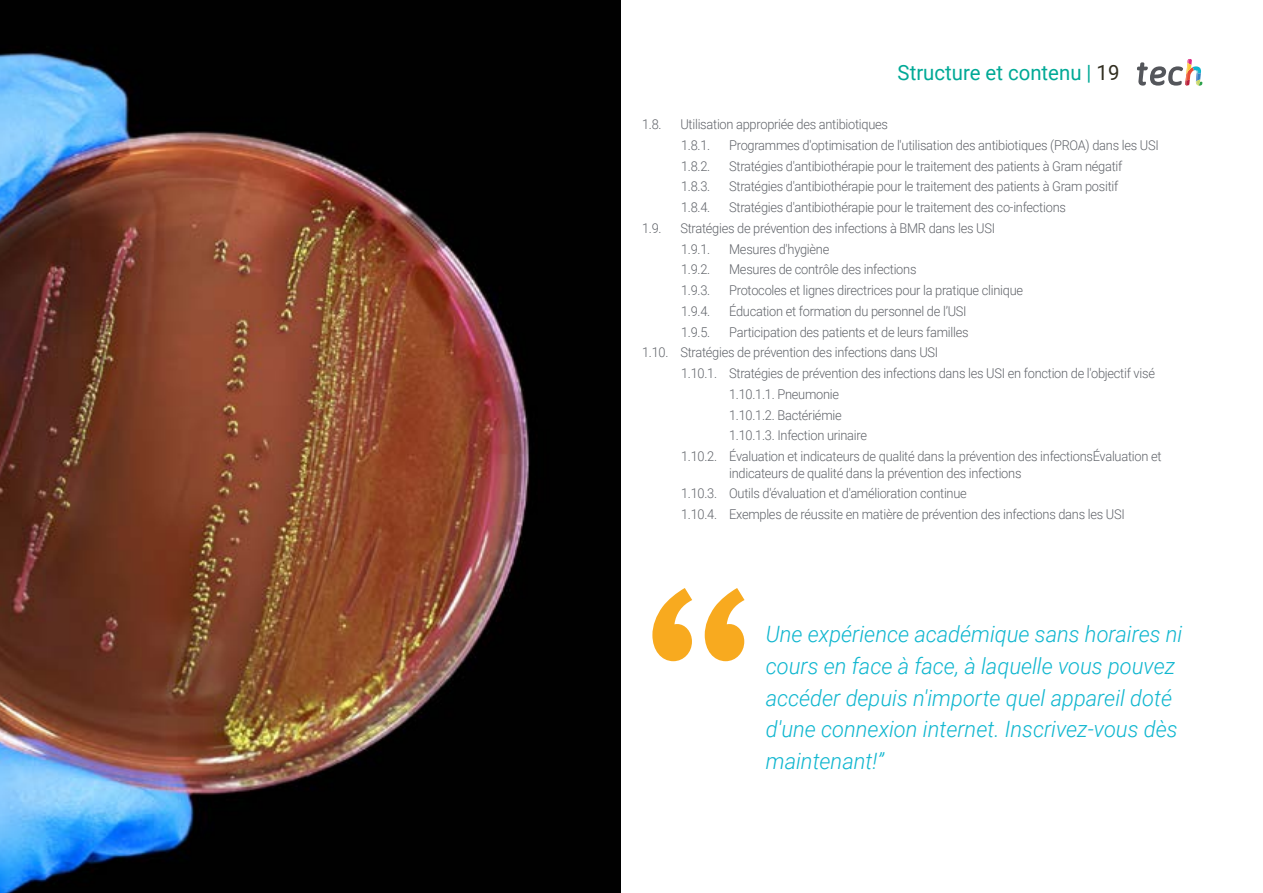
<style>
.page{position:relative;width:1263px;height:893px;background:#fff}
.page>*{position:absolute;margin:0;border:0;box-sizing:border-box;transform-origin:0 0}
.t1{font:italic 300 22.5px/31.5px "Roboto";color:#0fb6cf}
.t2{font:21px "Roboto";color:#00a996}
.t3{font:300 13.5px/20.7px "Roboto";letter-spacing:-.02em;color:#61646a;scale:.95 1}
.s1{color:#312e20}
</style>
<div class="page">
<svg style="left:652px;top:588px;width:92px;height:73px"></svg>
<img style="left:0;top:0;width:621px;height:893px">
<svg style="left:1137px;top:59px;width:65px;height:27px"></svg>
<h2 class="t2" style="left:898px;top:57px;width:223px">Structure et contenu | <span class="s1">19</span></h2>
<p class="t3" style="left:642px;top:114px;width:22px">1.8.</p>
<p class="t3" style="left:680px;top:114px;width:220px">Utilisation appropriée des antibiotiques<br>1.8.1.</p>
<p class="t3" style="left:729px;top:134px;width:454px">Programmes d'optimisation de l'utilisation des antibiotiques (PROA) dans les USI</p>
<p class="t3" style="left:681px;top:155px;width:32px">1.8.2.</p>
<p class="t3" style="left:729px;top:155px;width:415px">Stratégies d'antibiothérapie pour le traitement des patients à Gram négatif</p>
<p class="t3" style="left:681px;top:176px;width:32px">1.8.3.</p>
<p class="t3" style="left:729px;top:176px;width:411px">Stratégies d'antibiothérapie pour le traitement des patients à Gram positif</p>
<p class="t3" style="left:681px;top:197px;width:32px">1.8.4.</p>
<p class="t3" style="left:729px;top:197px;width:356px">Stratégies d'antibiothérapie pour le traitement des co-infections</p>
<p class="t3" style="left:642px;top:217px;width:22px">1.9.</p>
<p class="t3" style="left:680px;top:217px;width:333px">Stratégies de prévention des infections à BMR dans les USI<br>1.9.1.</p>
<p class="t3" style="left:729px;top:238px;width:107px">Mesures d'hygiène</p>
<p class="t3" style="left:681px;top:259px;width:32px">1.9.2.</p>
<p class="t3" style="left:729px;top:259px;width:199px">Mesures de contrôle des infections</p>
<p class="t3" style="left:681px;top:280px;width:32px">1.9.3.</p>
<p class="t3" style="left:729px;top:280px;width:311px">Protocoles et lignes directrices pour la pratique clinique</p>
<p class="t3" style="left:681px;top:300px;width:32px">1.9.4.</p>
<p class="t3" style="left:729px;top:300px;width:251px">Éducation et formation du personnel de l’USI</p>
<p class="t3" style="left:681px;top:321px;width:32px">1.9.5.</p>
<p class="t3" style="left:642px;top:321px;width:345px;text-indent:87px">Participation des patients et de leurs familles<br>1.10. Stratégies de prévention des infections dans USI</p>
<p class="t3" style="left:681px;top:363px;width:500px">1.10.1. Stratégies de prévention des infections dans les USI en fonction de l'objectif visé</p>
<p class="t3" style="left:729px;top:383px;width:117px">1.10.1.1. Pneumonie</p>
<p class="t3" style="left:729px;top:404px;width:120px">1.10.1.2. Bactériémie</p>
<p class="t3" style="left:729px;top:425px;width:147px">1.10.1.3. Infection urinaire</p>
<p class="t3" style="left:681px;top:446px;width:507px">1.10.2. Évaluation et indicateurs de qualité dans la prévention des infectionsÉvaluation et</p>
<p class="t3" style="left:681px;top:462px;width:468px;text-indent:48px">indicateurs de qualité dans la prévention des infections<br>1.10.3. Outils d'évaluation et d'amélioration continue<br>1.10.4. Exemples de réussite en matière de prévention des infections dans les USI</p>
<h1 class="t1" style="left:766px;top:618px;width:418px">Une expérience académique sans horaires ni cours en face à face, à laquelle vous pouvez accéder depuis n'importe quel appareil doté d'une connexion internet. Inscrivez-vous dès maintenant!”</h1>
</div>
